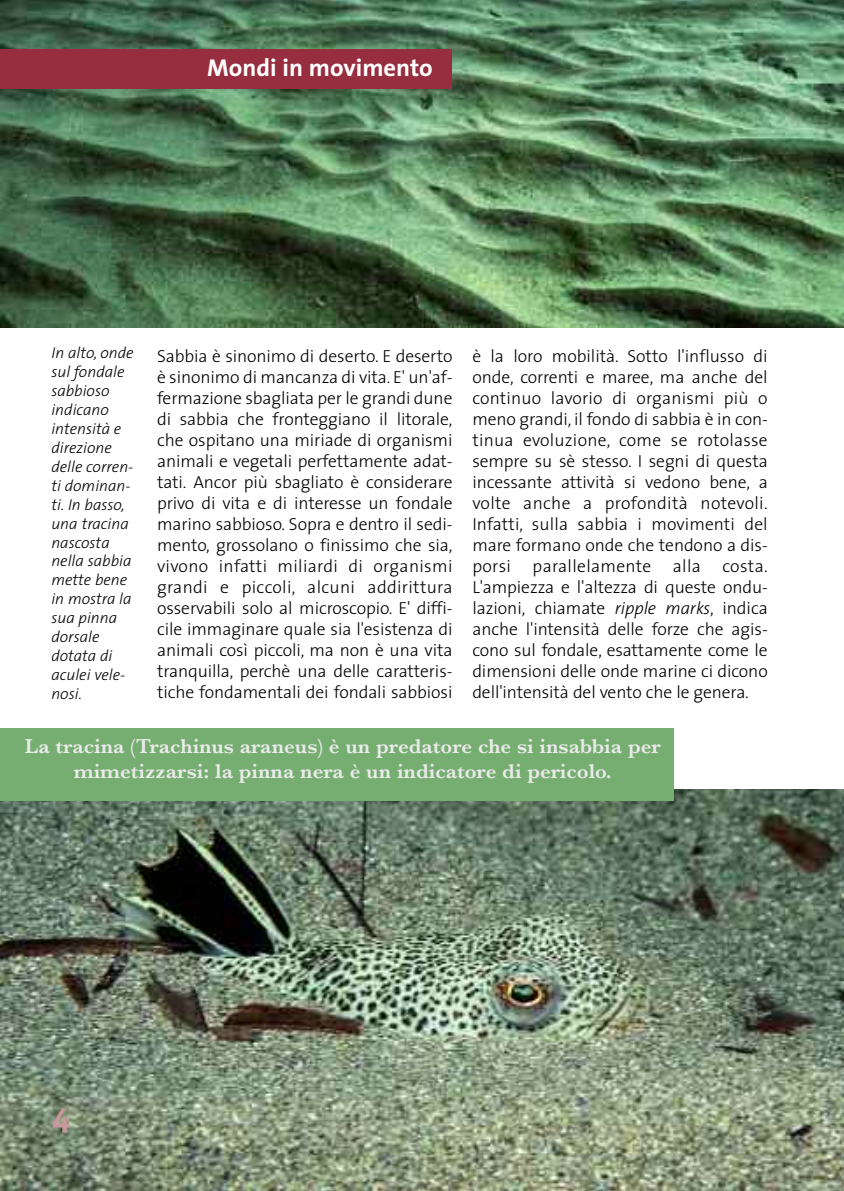
<style>
.page{position:relative;width:844px;height:1191px;background:#fff}
.page>*{position:absolute;margin:0;border:0;box-sizing:border-box;transform-origin:0 0}
.t1{font:700 35px "Officina Sans";color:#cb969f}
.t2{font:700 24.5px "The Sans";color:#fff}
.t3{font:600 21px/25.2px "Baskerville";color:#eaeaea;text-align:center}
.t4{font:300 17.5px/21px "The Sans";letter-spacing:-.005em;color:#000;text-align:justify}
.t5{font:italic 300 15.75px/18.9px "The Sans";color:#000}
.s1{font-style:italic}
</style>
<div class="page">
<img style="left:0;top:789px;width:843px;height:402px">
<img style="left:0;top:0;width:843px;height:328px">
<div style="left:0;top:50px;width:451px;height:39px;background:#972e3f"></div>
<div style="left:0;top:728px;width:673px;height:72px;background:#76ae71"></div>
<h2 class="t2" style="left:207px;top:58px;width:227px">Mondi in movimento</h2>
<p class="t5" style="left:51px;top:345px;width:84px">In alto, onde sul fondale sabbioso indicano intensità e direzione delle corren&shy;ti dominan&shy;ti. In basso, una tracina nascosta nella sabbia mette bene in mostra la sua pinna dorsale dotata di aculei vele&shy;nosi.</p>
<p class="t4" style="left:157px;top:347px;width:297px">Sabbia è sinonimo di deserto. E deserto è sinonimo di mancanza di vita. E' un'af&shy;fermazione sbagliata per le grandi dune di sabbia che fronteggiano il litorale, che ospitano una miriade di organismi animali e vegetali perfettamente adat&shy;tati. Ancor più sbagliato è considerare privo di vita e di interesse un fondale marino sabbioso. Sopra e dentro il sedi&shy;mento, grossolano o finissimo che sia, vivono infatti miliardi di organismi grandi e piccoli, alcuni addirittura osservabili solo al microscopio. E' diffi&shy;cile immaginare quale sia l'esistenza di animali così piccoli, ma non è una vita tranquilla, perchè una delle caratteris&shy;tiche fondamentali dei fondali sabbiosi</p>
<p class="t4" style="left:472px;top:347px;width:297px">è la loro mobilità. Sotto l'influsso di onde, correnti e maree, ma anche del continuo lavorio di organismi più o meno grandi, il fondo di sabbia è in con&shy;tinua evoluzione, come se rotolasse sempre su sè stesso. I segni di questa incessante attività si vedono bene, a volte anche a profondità notevoli.<br>Infatti, sulla sabbia i movimenti del mare formano onde che tendono a dis&shy;porsi parallelamente alla costa.<br>L'ampiezza e l'altezza di queste ondu&shy;lazioni, chiamate <span class="s1">ripple marks</span>, indica anche l'intensità delle forze che agis&shy;cono sul fondale, esattamente come le dimensioni delle onde marine ci dicono dell'intensità del vento che le genera.</p>
<p class="t3" style="left:25px;top:733px;width:637px">La tracina (Trachinus araneus) è un predatore che si insabbia per mimetizzarsi: la pinna nera è un indicatore di pericolo.</p>
<h1 class="t1" style="left:51px;top:1107px;width:21px">4</h1>
</div>
